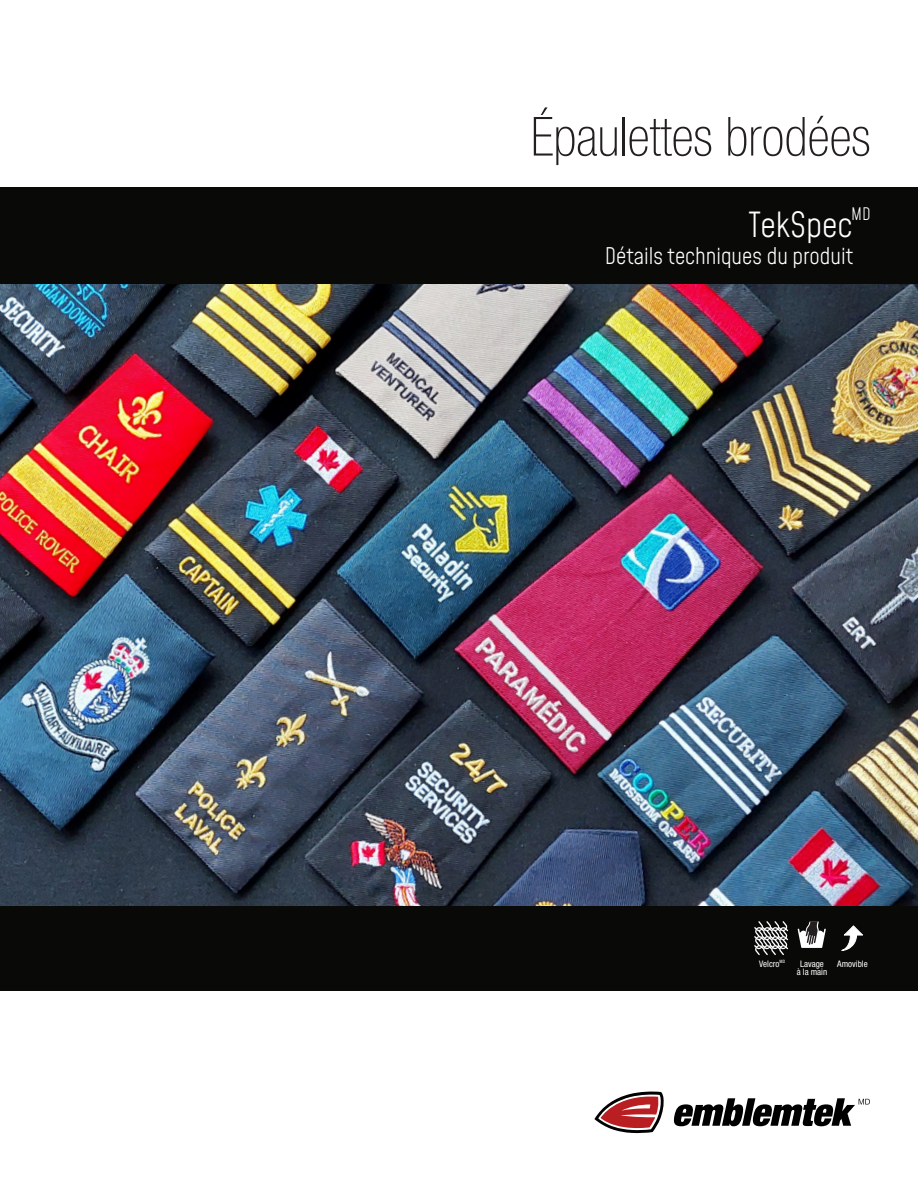
<style>
.page{position:relative;width:918px;height:1188px;background:#fff}
.page>*{position:absolute;margin:0;border:0;box-sizing:border-box;transform-origin:0 0}
.t1{font:100 condensed 54px "Helvetica Neue LT";color:#231f20}
.t2{font:300 33.9px "Mohave";color:#fff}
.t3{font:300 22.5px "Mohave";color:#fff}
.t4{font:300 16.95px "Mohave";color:#fff}
.t5{font:condensed 9px "Helvetica Neue LT";color:#fff}
.t6{font:condensed 4.5px "Helvetica Neue LT";color:#fff}
</style>
<div class="page">
<div style="left:0;top:905px;width:918px;height:86px;background:#090a07"></div>
<div style="left:0;top:188px;width:918px;height:96px;background:#090a07"></div>
<svg style="left:594px;top:1091px;width:276px;height:42px"></svg>
<svg style="left:754px;top:921px;width:35px;height:34px"></svg>
<svg style="left:841px;top:925px;width:22px;height:26px"></svg>
<svg style="left:798px;top:921px;width:28px;height:27px"></svg>
<img style="left:0;top:284px;width:918px;height:621px">
<p class="t1" style="left:530px;top:106px;width:341px">Épaulettes brodées</p>
<p class="t4" style="left:851px;top:203px;width:21px">MD</p>
<p class="t2" style="left:749px;top:203px;width:105px">TekSpec</p>
<p class="t3" style="left:605px;top:241px;width:250px">Détails techniques du produit</p>
<p class="t6" style="left:780px;top:958px;width:7px">MD</p>
<p class="t5" style="left:759px;top:959px;width:22px">Velcro</p>
<p class="t5" style="left:800px;top:959px;width:25px">Lavage</p>
<p class="t5" style="left:837px;top:959px;width:32px">Amovible</p>
<p class="t5" style="left:797px;top:967px;width:32px">à la main</p>
</div>
